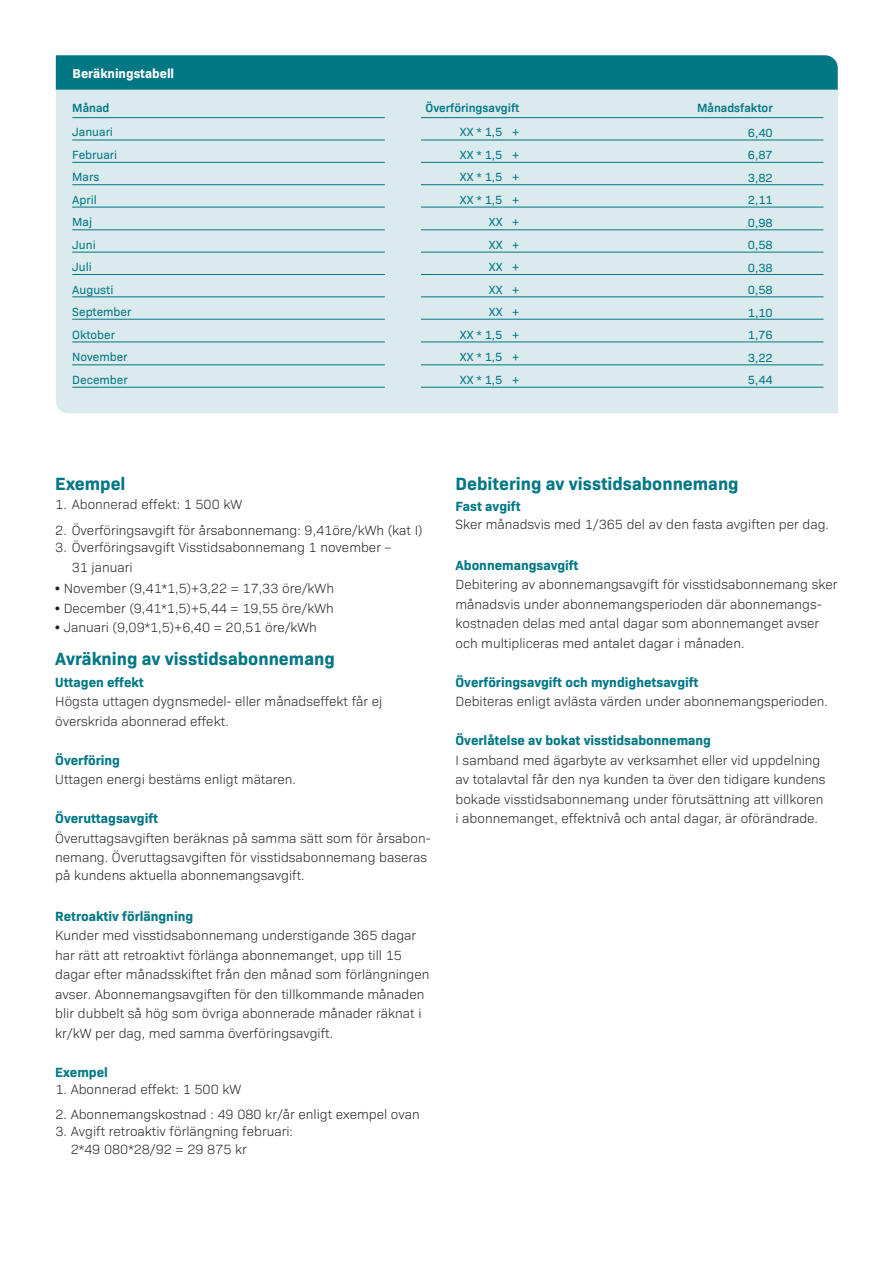
<style>
.page{position:relative;width:893px;height:1263px;background:#fff}
.page>*{position:absolute;margin:0;border:0;box-sizing:border-box;transform-origin:0 0}
.t1{font:700 18px "Bio Sans";color:#007785}
.t2{font:300 13.5px/19.5px "Bio Sans";color:#231f20}
.t3{font:700 13.5px "Bio Sans";color:#007785}
.t4{font:700 13.05px "Bio Sans";color:#fff}
.t5{font:12px "Bio Sans";color:#007785}
.t6{font:600 12px "Bio Sans";color:#007785}
.s1{font-family:"Gill Sans";font-weight:700}
.s2{font-weight:700;color:#007785}
</style>
<div class="page">
<svg style="left:56px;top:55px;width:782px;height:357px;background:#bedadf"></svg>
<p class="t4" style="left:73px;top:63px;width:103px">Beräkningstabell</p>
<p class="t6" style="left:72px;top:99px;width:39px">Månad</p>
<p class="t6" style="left:425px;top:99px;width:95px">Överföringsavgift</p>
<p class="t6" style="left:697px;top:99px;width:77px">Månadsfaktor</p>
<p class="t5" style="left:72px;top:123px;width:42px">Januari</p>
<p class="t5" style="left:460px;top:123px;width:61px">XX * 1,5 +</p>
<p class="t5" style="left:748px;top:124px;width:27px">6,40</p>
<p class="t5" style="left:72px;top:146px;width:47px">Februari</p>
<p class="t5" style="left:460px;top:146px;width:61px">XX * 1,5 +</p>
<p class="t5" style="left:748px;top:146px;width:27px">6,87</p>
<p class="t5" style="left:72px;top:168px;width:29px">Mars</p>
<p class="t5" style="left:460px;top:168px;width:61px">XX * 1,5 +</p>
<p class="t5" style="left:748px;top:169px;width:27px">3,82</p>
<p class="t5" style="left:72px;top:191px;width:26px">April</p>
<p class="t5" style="left:460px;top:191px;width:61px">XX * 1,5 +</p>
<p class="t5" style="left:748px;top:191px;width:27px">2,11</p>
<p class="t5" style="left:72px;top:213px;width:21px">Maj</p>
<p class="t5" style="left:489px;top:213px;width:32px">XX +</p>
<p class="t5" style="left:748px;top:214px;width:27px">0,98</p>
<p class="t5" style="left:72px;top:236px;width:25px">Juni</p>
<p class="t5" style="left:489px;top:236px;width:32px">XX +</p>
<p class="t5" style="left:748px;top:236px;width:27px">0,58</p>
<p class="t5" style="left:72px;top:258px;width:21px">Juli</p>
<p class="t5" style="left:489px;top:258px;width:32px">XX +</p>
<p class="t5" style="left:748px;top:259px;width:27px">0,38</p>
<p class="t5" style="left:72px;top:281px;width:43px">Augusti</p>
<p class="t5" style="left:489px;top:281px;width:32px">XX +</p>
<p class="t5" style="left:748px;top:281px;width:27px">0,58</p>
<p class="t5" style="left:72px;top:303px;width:61px">September</p>
<p class="t5" style="left:489px;top:303px;width:32px">XX +</p>
<p class="t5" style="left:748px;top:304px;width:27px">1,10</p>
<p class="t5" style="left:72px;top:326px;width:44px">Oktober</p>
<p class="t5" style="left:460px;top:326px;width:61px">XX * 1,5 +</p>
<p class="t5" style="left:748px;top:326px;width:27px">1,76</p>
<p class="t5" style="left:72px;top:348px;width:57px">November</p>
<p class="t5" style="left:460px;top:348px;width:61px">XX * 1,5 +</p>
<p class="t5" style="left:748px;top:349px;width:27px">3,22</p>
<p class="t5" style="left:72px;top:371px;width:57px">December</p>
<p class="t5" style="left:460px;top:371px;width:61px">XX * 1,5 +</p>
<p class="t5" style="left:748px;top:371px;width:27px">5,44</p>
<p class="t1" style="left:55px;top:470px;width:72px">Exempel</p>
<p class="t2" style="left:55px;top:494px;width:189px">1. Abonnerad effekt: 1 500 kW</p>
<p class="t2" style="left:55px;top:519px;width:369px">2. Överföringsavgift för årsabonnemang: 9,41öre/kWh (kat I)</p>
<p class="t2" style="left:72px;top:537px;width:321px;text-indent:-17px">3. Överföringsavgift Visstidsabonnemang 1 november –<br>31 januari</p>
<p class="t2" style="left:55px;top:578px;width:280px"><span class="s1">•</span> November (9,41*1,5)+3,22 = 17,33 öre/kWh</p>
<p class="t2" style="left:55px;top:597px;width:280px"><span class="s1">•</span> December (9,41*1,5)+5,44 = 19,55 öre/kWh</p>
<p class="t2" style="left:55px;top:617px;width:263px"><span class="s1">•</span> Januari (9,09*1,5)+6,40 = 20,51 öre/kWh</p>
<p class="t1" style="left:55px;top:645px;width:281px">Avräkning av visstidsabonnemang</p>
<p class="t2" style="left:55px;top:671px;width:328px"><span class="s2">Uttagen effekt<br></span>Högsta uttagen dygnsmedel- eller månadseffekt får ej överskrida abonnerad effekt.</p>
<p class="t2" style="left:55px;top:749px;width:242px"><span class="s2">Överföring<br></span>Uttagen energi bestäms enligt mätaren.</p>
<p class="t2" style="left:55px;top:808px;width:377px;line-height:19px"><span class="s2">Överuttagsavgift<br></span>Överuttagsavgiften beräknas på samma sätt som för årsabon&shy;nemang. Överuttagsavgiften för visstidsabonnemang baseras på kundens aktuella abonnemangsavgift.</p>
<p class="t2" style="left:55px;top:905px;width:376px"><span class="s2">Retroaktiv förlängning<br></span>Kunder med visstidsabonnemang understigande 365 dagar har rätt att retroaktivt förlänga abonnemanget, upp till 15 dagar efter månadsskiftet från den månad som förlängningen avser. Abonnemangsavgiften för den tillkommande månaden blir dubbelt så hög som övriga abonnerade månader räknat i kr/kW per dag, med samma överföringsavgift.</p>
<p class="t3" style="left:55px;top:1061px;width:54px">Exempel</p>
<p class="t2" style="left:55px;top:1079px;width:187px">1. Abonnerad effekt: 1 500 kW</p>
<p class="t2" style="left:55px;top:1104px;width:366px">2. Abonnemangskostnad : 49 080 kr/år enligt exempel ovan</p>
<p class="t2" style="left:71px;top:1121px;width:224px;line-height:18.1px;text-indent:-15px">3. Avgift retroaktiv förlängning februari:<br>2*49 080*28/92 = 29 875 kr</p>
<p class="t1" style="left:455px;top:470px;width:285px">Debitering av visstidsabonnemang</p>
<p class="t2" style="left:455px;top:496px;width:375px;line-height:18.3px"><span class="s2">Fast avgift<br></span>Sker månadsvis med 1/365 del av den fasta avgiften per dag.</p>
<p class="t2" style="left:455px;top:554px;width:383px"><span class="s2">Abonnemangsavgift<br></span>Debitering av abonnemangsavgift för visstidsabonnemang sker månadsvis under abonnemangsperioden där abonnemangs&shy;kostnaden delas med antal dagar som abonnemanget avser och multipliceras med antalet dagar i månaden.</p>
<p class="t2" style="left:455px;top:671px;width:374px"><span class="s2">Överföringsavgift och myndighetsavgift<br></span>Debiteras enligt avlästa värden under abonnemangsperioden.</p>
<p class="t2" style="left:455px;top:729px;width:371px"><span class="s2">Överlåtelse av bokat visstidsabonnemang<br></span>I samband med ägarbyte av verksamhet eller vid uppdelning av totalavtal får den nya kunden ta över den tidigare kundens bokade visstidsabonnemang under förutsättning att villkoren i abonnemanget, effektnivå och antal dagar, är oförändrade.</p>
</div>
